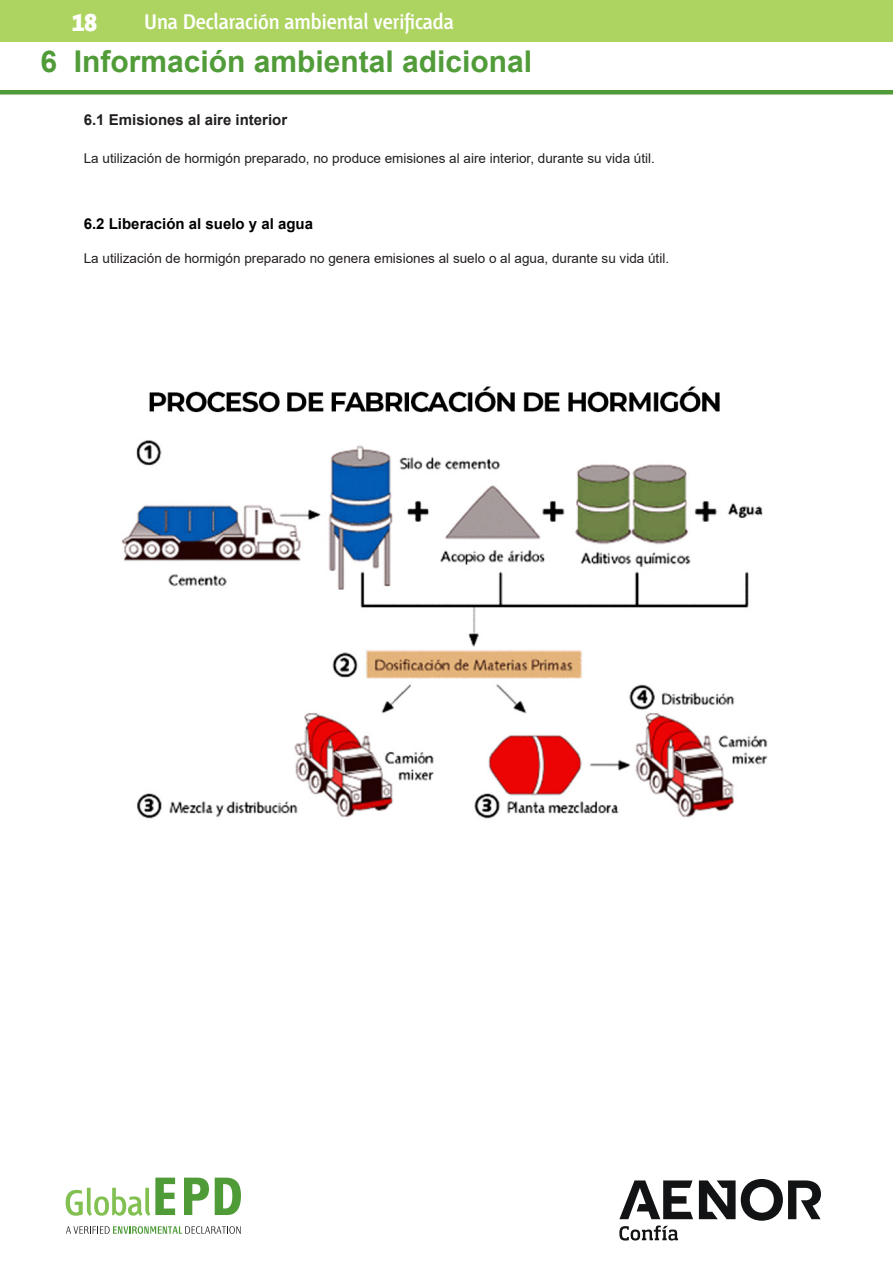
<style>
.page{position:relative;width:893px;height:1263px;background:#fff}
.page>*{position:absolute;margin:0;border:0;box-sizing:border-box;transform-origin:0 0}
.Capítulo{font:700 30px "Arial";color:#519c39}
.t1{font:27px "AENOR Fontana ND Titulares";color:#fff}
.t2{font:21px "AENOR Fontana ND Demibold";color:#fff}
.t3{font:700 15px "Arial";color:#000}
.t4{font:700 15px "Arial";color:#231f20}
.t5{font:13.5px "Arial";color:#231f20}
.s1{color:#4f9b38}
</style>
<div class="page">
<div style="left:0;top:0;width:893px;height:42px;background:#add461"></div>
<svg style="left:66px;top:1226px;width:175px;height:8px"></svg>
<svg style="left:66px;top:1177px;width:109px;height:39px"></svg>
<svg style="left:184px;top:1177px;width:25px;height:38px"></svg>
<svg style="left:215px;top:1177px;width:26px;height:38px"></svg>
<svg style="left:619px;top:1225px;width:59px;height:15px"></svg>
<svg style="left:619px;top:1180px;width:74px;height:39px"></svg>
<svg style="left:699px;top:1179px;width:122px;height:42px"></svg>
<div style="left:0;top:90px;width:893px;height:5px;background:#4f9b38"></div>
<img style="left:121px;top:386px;width:647px;height:433px">
<h2 class="t1" style="left:72px;top:9px;width:27px">18</h2>
<h3 class="t2" style="left:144px;top:12px;width:311px">Una Declaración ambiental verificada</h3>
<p class="Capítulo" style="left:40px;top:40px;width:493px"><span class="s1">6</span> Información ambiental adicional</p>
<p class="t4" style="left:84px;top:109px;width:205px">6.1 Emisiones al aire interior</p>
<p class="t5" style="left:84px;top:149px;width:573px">La utilización de hormigón preparado, no produce emisiones al aire interior, durante su vida útil.</p>
<p class="t3" style="left:84px;top:213px;width:231px">6.2 Liberación al suelo y al agua</p>
<p class="t5" style="left:84px;top:249px;width:587px">La utilización de hormigón preparado no genera emisiones al suelo o al agua, durante su vida útil.</p>
</div>
